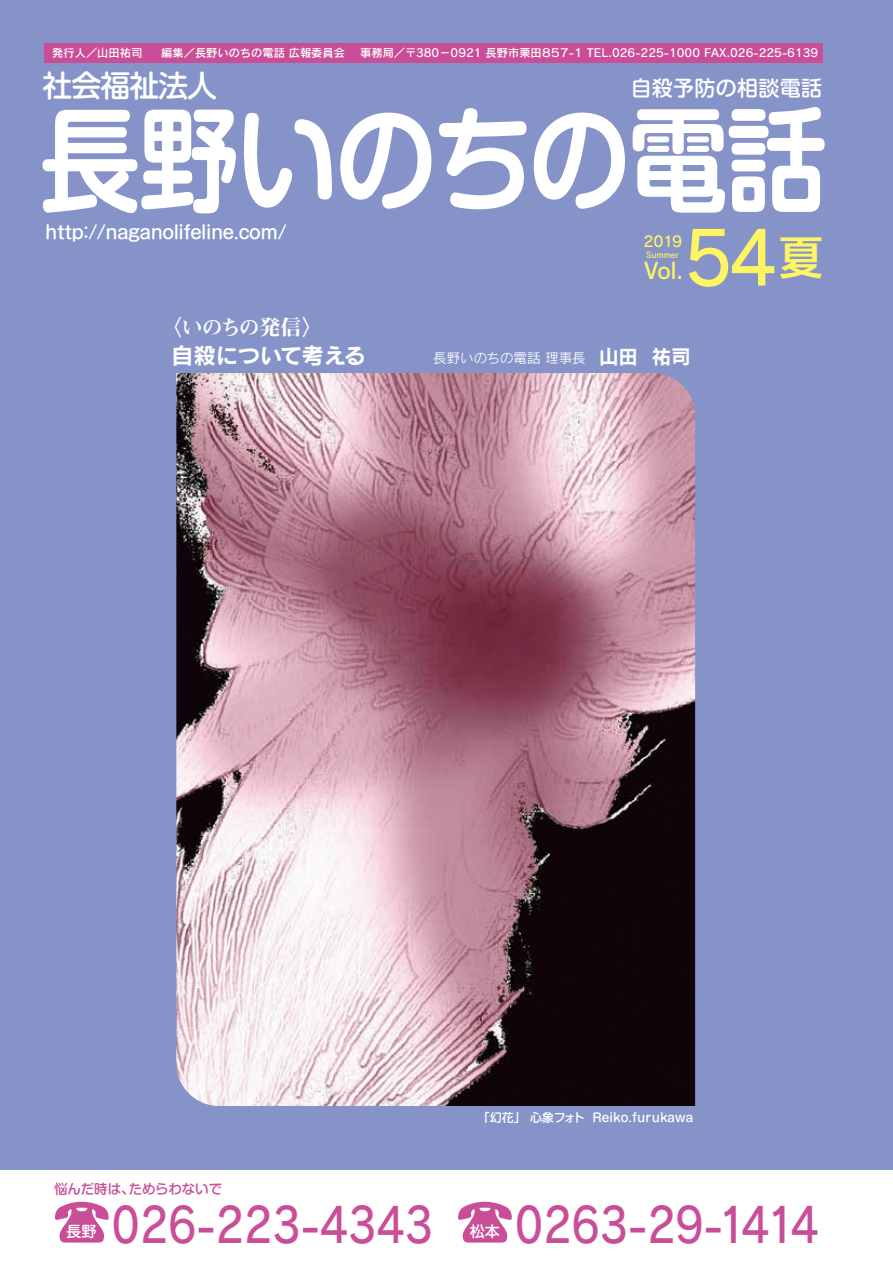
<style>
.page{position:relative;width:893px;height:1263px;background:#fff}
.page>*{position:absolute;margin:0;border:0;box-sizing:border-box;transform-origin:0 0}
.t1{font:700 114.75px "Shin M Go Pro De";letter-spacing:-.02em;color:#fff;scale:.88 1}
.t2{font:72.75px "Rodin Pro DB";color:#fff463;scale:.95 1}
.t3{font:47.55px "Rodin Pro DB";letter-spacing:-.005em;color:#c94e97;scale:.87 1}
.t4{font:47.25px "Rodin Pro DB";color:#fff463}
.t5{font:500 30px "Shin M Go Pro";letter-spacing:-.035em;color:#fff}
.t6{font:22.5px "Rodin Pro B";letter-spacing:-.02em;color:#fff}
.t7{font:22.05px "Rodin Pro DB";color:#fff463;scale:.95 1}
.t8{font:500 21px "Shin M Go Pro";letter-spacing:.015em;color:#fff}
.t9{font:21px "Midashi Min Pr 5 MA31";letter-spacing:-.05em;color:#fff}
.t10{font:19.5px "Rodin Pro B";color:#fff}
.t11{font:500 18px "Shin M Go Pro";letter-spacing:-.025em;color:#fff}
.t12{font:500 15px "Shin M Go Pro";color:#fff}
.t13{font:14.7px "Rodin Pro DB";color:#fff463}
.t14{font:500 13.5px "Shin M Go Pro";letter-spacing:-.005em;color:#c94e97}
.t15{font:13.5px "Rodin Pro M";color:#fff}
.t16{font:500 12px "Shin M Go Pro";letter-spacing:.005em;color:#fff}
.t17{font:11.25px "Rodin Pro DB";color:#fff}
.t18{font:8.1px "Rodin Pro DB";letter-spacing:-.005em;color:#fff463}
</style>
<div class="page">
<hr style="left:892px;top:0;width:1px;height:1263px;background:#faf4c2">
<div style="left:0;top:0;width:893px;height:1169px;background:#8593c9"></div>
<img style="left:176px;top:373px;width:519px;height:733px">
<div style="left:45px;top:43px;width:778px;height:20px;background:#c94e97"></div>
<svg style="left:55px;top:1202px;width:54px;height:40px"></svg>
<svg style="left:458px;top:1202px;width:54px;height:40px"></svg>
<p class="t17" style="left:52px;top:45px;width:103px">発行人／山田祐司　</p>
<p class="t17" style="left:161px;top:45px;width:658px">編集／長野いのちの電話広報委員会　事務局／〒380－0921 長野市栗田８５７-１ TEL.026-225-1000 FAX.026-225-6139</p>
<h3 class="t5" style="left:43px;top:61px;width:176px">社会福祉法人</h3>
<h3 class="t8" style="left:631px;top:71px;width:193px">自殺予防の相談電話</h3>
<h1 class="t1" style="left:40px;top:67px;width:896px">長野いのちの電話</h1>
<h3 class="t11" style="left:77px;top:218px;width:211px">：//naganolifeline.com/</h3>
<h3 class="t11" style="left:45px;top:218px;width:40px">http</h3>
<h2 class="t2" style="left:685px;top:210px;width:99px">54</h2>
<h3 class="t13" style="left:644px;top:232px;width:40px">2019</h3>
<h3 class="t7" style="left:644px;top:256px;width:43px">Vol.</h3>
<h3 class="t4" style="left:777px;top:226px;width:49px">夏</h3>
<p class="t18" style="left:646px;top:249px;width:34px">Summer</p>
<h3 class="t9" style="left:161px;top:311px;width:163px">〈いのちの発信〈</h3>
<h3 class="t6" style="left:171px;top:340px;width:197px">自殺について考える</h3>
<p class="t15" style="left:433px;top:349px;width:154px">長野いのちの電話理事長</p>
<h3 class="t10" style="left:599px;top:344px;width:40px">山田</h3>
<h3 class="t10" style="left:651px;top:344px;width:40px">祐司</h3>
<p class="t14" style="left:54px;top:1178px;width:82px">悩んだ時は、</p>
<p class="t14" style="left:129px;top:1178px;width:95px">ためらわないで</p>
<p class="t16" style="left:478px;top:1107px;width:109px">「幻花」心象フォト</p>
<p class="t16" style="left:593px;top:1107px;width:102px">Reiko.furukawa</p>
<h3 class="t12" style="left:67px;top:1219px;width:32px">長野</h3>
<h3 class="t3" style="left:112px;top:1193px;width:371px">026-223-4343</h3>
<h3 class="t12" style="left:470px;top:1219px;width:32px">松本</h3>
<h3 class="t3" style="left:515px;top:1193px;width:351px">0263-29-1414</h3>
</div>
